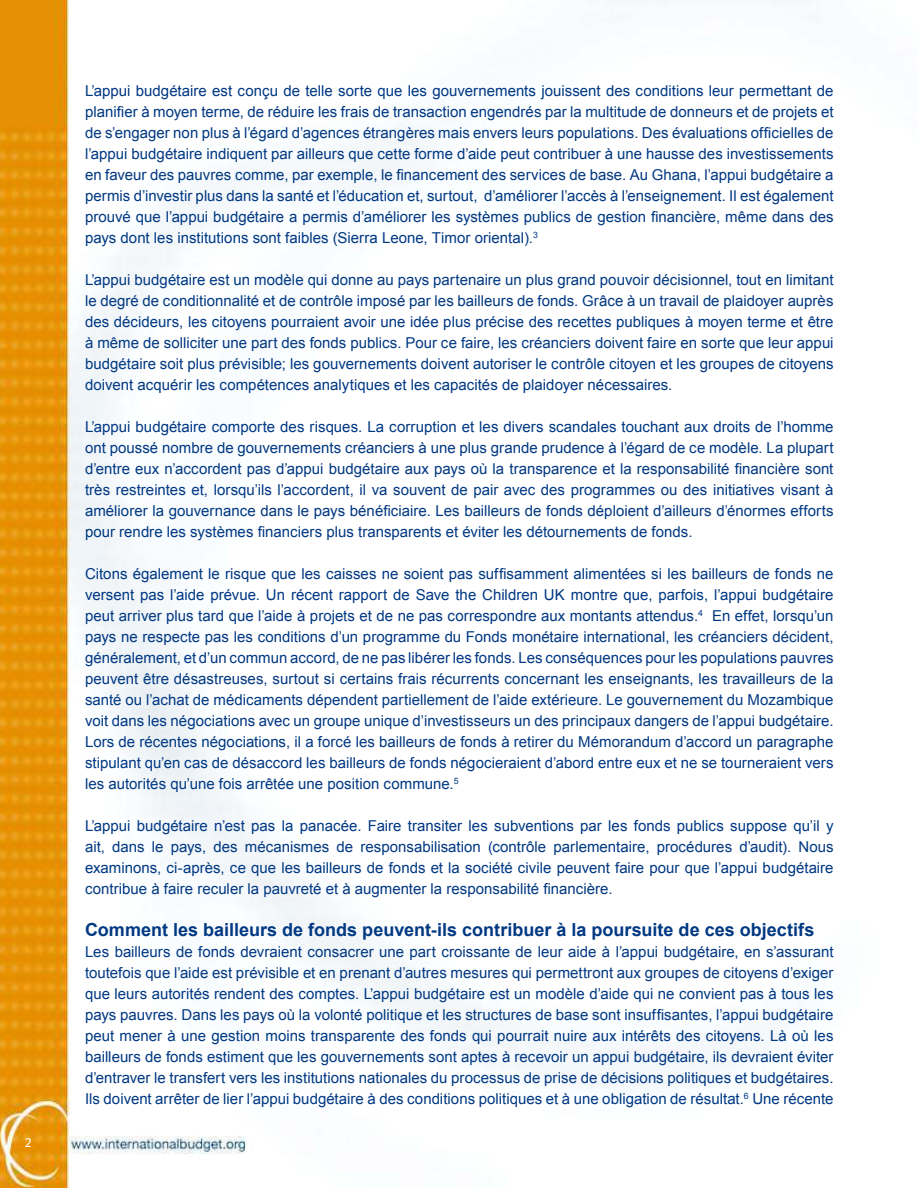
<style>
.page{position:relative;width:918px;height:1188px;background:#fff}
.page>*{position:absolute;margin:0;border:0;box-sizing:border-box;transform-origin:0 0}
.t1{font:700 18px "Arial";color:#003882}
.t2{font:15px/21px "Arial";color:#003882;text-align:justify}
.t3{font:13.5px "Myriad Pro";color:#fff}
</style>
<div class="page">
<img style="left:0;top:0;width:820px;height:1188px">
<p class="t3" style="left:25px;top:1134px;width:8px">2</p>
<p class="t2" style="left:85px;top:80px;width:750px">L’appui budgétaire est conçu de telle sorte que les gouvernements jouissent des conditions leur permettant de planifier à moyen terme, de réduire les frais de transaction engendrés par la multitude de donneurs et de projets et de s’engager non plus à l’égard d’agences étrangères mais envers leurs populations. Des évaluations officielles de l’appui budgétaire indiquent par ailleurs que cette forme d’aide peut contribuer à une hausse des investissements en faveur des pauvres comme, par exemple, le financement des services de base. Au Ghana, l’appui budgétaire a permis d’investir plus dans la santé et l’éducation et, surtout, d’améliorer l’accès à l’enseignement. Il est également prouvé que l’appui budgétaire a permis d’améliorer les systèmes publics de gestion financière, même dans des pays dont les institutions sont faibles (Sierra Leone, Timor oriental).<sup>3</sup></p>
<p class="t2" style="left:85px;top:269px;width:750px">L’appui budgétaire est un modèle qui donne au pays partenaire un plus grand pouvoir décisionnel, tout en limitant le degré de conditionnalité et de contrôle imposé par les bailleurs de fonds. Grâce à un travail de plaidoyer auprès des décideurs, les citoyens pourraient avoir une idée plus précise des recettes publiques à moyen terme et être à même de solliciter une part des fonds publics. Pour ce faire, les créanciers doivent faire en sorte que leur appui budgétaire soit plus prévisible; les gouvernements doivent autoriser le contrôle citoyen et les groupes de citoyens doivent acquérir les compétences analytiques et les capacités de plaidoyer nécessaires.</p>
<p class="t2" style="left:85px;top:416px;width:750px">L’appui budgétaire comporte des risques. La corruption et les divers scandales touchant aux droits de l’homme ont poussé nombre de gouvernements créanciers à une plus grande prudence à l’égard de ce modèle. La plupart d’entre eux n’accordent pas d’appui budgétaire aux pays où la transparence et la responsabilité financière sont très restreintes et, lorsqu’ils l’accordent, il va souvent de pair avec des programmes ou des initiatives visant à améliorer la gouvernance dans le pays bénéficiaire. Les bailleurs de fonds déploient d’ailleurs d’énormes efforts pour rendre les systèmes financiers plus transparents et éviter les détournements de fonds.</p>
<p class="t2" style="left:85px;top:563px;width:750px">Citons également le risque que les caisses ne soient pas suffisamment alimentées si les bailleurs de fonds ne versent pas l’aide prévue. Un récent rapport de Save the Children UK montre que, parfois, l’appui budgétaire peut arriver plus tard que l’aide à projets et de ne pas correspondre aux montants attendus.<sup>4</sup> En effet, lorsqu’un pays ne respecte pas les conditions d’un programme du Fonds monétaire international, les créanciers décident, généralement, et d’un commun accord, de ne pas libérer les fonds. Les conséquences pour les populations pauvres peuvent être désastreuses, surtout si certains frais récurrents concernant les enseignants, les travailleurs de la santé ou l’achat de médicaments dépendent partiellement de l’aide extérieure. Le gouvernement du Mozambique voit dans les négociations avec un groupe unique d’investisseurs un des principaux dangers de l’appui budgétaire.<br>Lors de récentes négociations, il a forcé les bailleurs de fonds à retirer du Mémorandum d’accord un paragraphe stipulant qu’en cas de désaccord les bailleurs de fonds négocieraient d’abord entre eux et ne se tourneraient vers les autorités qu’une fois arrêtée une position commune.<sup>5</sup></p>
<p class="t2" style="left:85px;top:815px;width:750px">L’appui budgétaire n’est pas la panacée. Faire transiter les subventions par les fonds publics suppose qu’il y ait, dans le pays, des mécanismes de responsabilisation (contrôle parlementaire, procédures d’audit). Nous examinons, ci-après, ce que les bailleurs de fonds et la société civile peuvent faire pour que l’appui budgétaire contribue à faire reculer la pauvreté et à augmenter la responsabilité financière.</p>
<p class="t1" style="left:85px;top:923px;width:731px">Comment les bailleurs de fonds peuvent-ils contribuer à la poursuite de ces objectifs</p>
<p class="t2" style="left:85px;top:941px;width:750px">Les bailleurs de fonds devraient consacrer une part croissante de leur aide à l’appui budgétaire, en s’assurant toutefois que l’aide est prévisible et en prenant d’autres mesures qui permettront aux groupes de citoyens d’exiger que leurs autorités rendent des comptes. L’appui budgétaire est un modèle d’aide qui ne convient pas à tous les pays pauvres. Dans les pays où la volonté politique et les structures de base sont insuffisantes, l’appui budgétaire peut mener à une gestion moins transparente des fonds qui pourrait nuire aux intérêts des citoyens. Là où les bailleurs de fonds estiment que les gouvernements sont aptes à recevoir un appui budgétaire, ils devraient éviter d’entraver le transfert vers les institutions nationales du processus de prise de décisions politiques et budgétaires.<br>Ils doivent arrêter de lier l’appui budgétaire à des conditions politiques et à une obligation de résultat.<sup>6</sup> Une récente</p>
</div>
